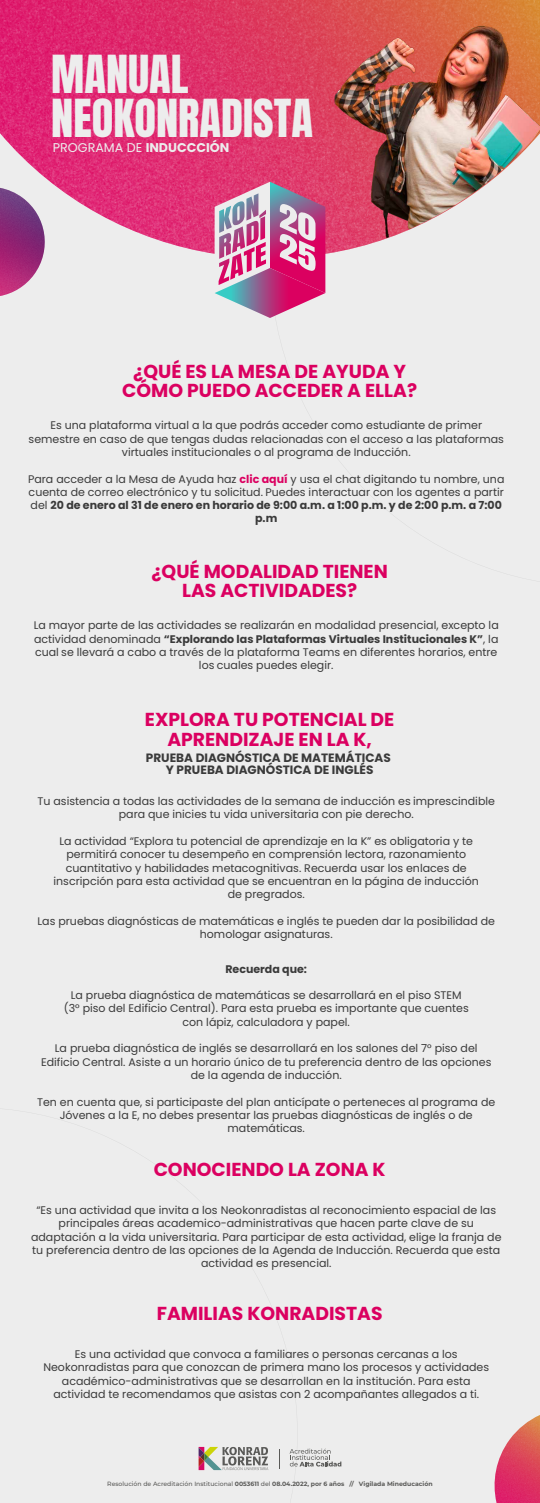
<style>
.page{position:relative;width:540px;height:1503px;background:#fff}
.page>*{position:absolute;margin:0;border:0;box-sizing:border-box;transform-origin:0 0}
.t1{font:44.55px/43.6px "Anton";color:#ededed}
.t2{font:700 18.75px/19.2px "Poppins";color:#db0060;text-align:center}
.t3{font:12.7px "Poppins";color:#ededed}
.t4{font:700 12.05px/12.3px "Poppins";color:#3a3a3a;text-align:center}
.t5{font:11px/13.3px "Poppins";color:#3a3a3a;text-align:center}
.t6{font:700 11px "Poppins";color:#3a3a3a}
.t7{font:700 6.15px "Montserrat";color:#5a5a58}
.s1{font-weight:700}
.s2{font-weight:700;color:#db0060}
.s3{font-weight:500}
</style>
<div class="page">
<div style="left:0;top:0;width:540px;height:1502px;background:#ededed"></div>
<img style="left:0;top:0;width:330px;height:294px">
<img style="left:322px;top:0;width:218px;height:253px">
<img style="left:0;top:187px;width:52px;height:109px">
<img style="left:494px;top:1415px;width:46px;height:87px">
<svg style="left:279px;top:1449px;width:1px;height:18px"></svg>
<svg style="left:290px;top:1448px;width:51px;height:18px"></svg>
<svg style="left:199px;top:1446px;width:69px;height:23px"></svg>
<svg style="left:215px;top:182px;width:110px;height:136px"></svg>
<h1 class="t1" style="left:51px;top:56px;width:263px">MANUAL<br>NEOKONRADISTA</h1>
<p class="t3" style="left:53px;top:140px;width:178px">PROGRAMA DE <span class="s1">INDUCCCIÓN</span></p>
<h2 class="t2" style="left:122px;top:361px;width:296px">¿QUÉ ES LA MESA DE AYUDA Y<br>CÓMO PUEDO ACCEDER A ELLA?</h2>
<p class="t5" style="left:29px;top:419px;width:477px">Es una plataforma virtual a la que podrás acceder como estudiante de primer semestre en caso de que tengas dudas relacionadas con el acceso a las plataformas virtuales institucionales o al programa de Inducción.</p>
<p class="t5" style="left:28px;top:472px;width:478px">Para acceder a la Mesa de Ayuda haz <span class="s2">clic aquí</span> y usa el chat digitando tu nombre, una cuenta de correo electrónico y tu solicitud. Puedes interactuar con los agentes a partir del <span class="s1">20 de enero al 31 de enero en horario de 9:00 a.m. a 1:00 p.m. y de 2:00 p.m. a 7:00 p.m</span></p>
<h2 class="t2" style="left:151px;top:561px;width:238px">¿QUÉ MODALIDAD TIENEN<br>LAS ACTIVIDADES?</h2>
<p class="t5" style="left:34px;top:618px;width:467px">La mayor parte de las actividades se realizarán en modalidad presencial, excepto la actividad denominada <span class="s1">“Explorando las Plataformas Virtuales Institucionales K”</span>, la cual se llevará a cabo a través de la plataforma Teams en diferentes horarios, entre los cuales puedes elegir.</p>
<h2 class="t2" style="left:145px;top:710px;width:251px">EXPLORA TU POTENCIAL DE<br>APRENDIZAJE EN LA K,</h2>
<p class="t4" style="left:146px;top:751px;width:247px">PRUEBA DIAGNÓSTICA DE MATEMÁTICAS<br>Y PRUEBA DIAGNÓSTICA DE INGLÉS</p>
<p class="t5" style="left:38px;top:794px;width:459px">Tu asistencia a todas las actividades de la semana de inducción es imprescindible para que inicies tu vida universitaria con pie derecho.</p>
<p class="t5" style="left:54px;top:834px;width:427px">La actividad “Explora tu potencial de aprendizaje en la K” es obligatoria y te permitirá conocer tu desempeño en comprensión lectora, razonamiento cuantitativo y habilidades metacognitivas. Recuerda usar los enlaces de inscripción para esta actividad que se encuentran en la página de inducción de pregrados.</p>
<p class="t5" style="left:38px;top:914px;width:459px">Las pruebas diagnósticas de matemáticas e inglés te pueden dar la posibilidad de homologar asignaturas.</p>
<p class="t6" style="left:225px;top:962px;width:83px">Recuerda que:</p>
<p class="t5" style="left:64px;top:988px;width:407px">La prueba diagnóstica de matemáticas se desarrollará en el piso STEM (3° piso del Edificio Central). Para esta prueba es importante que cuentes con lápiz, calculadora y papel.</p>
<p class="t5" style="left:41px;top:1041px;width:452px">La prueba diagnóstica de inglés se desarrollará en los salones del 7° piso del<br>Edificio Central. Asiste a un horario único de tu preferencia dentro de las opciones de la agenda de inducción.</p>
<p class="t5" style="left:37px;top:1095px;width:460px">Ten en cuenta que, si participaste del plan anticípate o perteneces al programa de<br>Jóvenes a la E, no debes presentar las pruebas diagnósticas de inglés o de matemáticas.</p>
<h2 class="t2" style="left:154px;top:1160px;width:234px">CONOCIENDO LA ZONA K</h2>
<p class="t5" style="left:31px;top:1203px;width:472px">“Es una actividad que invita a los Neokonradistas al reconocimiento espacial de las principales áreas academico-administrativas que hacen parte clave de su adaptación a la vida universitaria. Para participar de esta actividad, elige la franja de tu preferencia dentro de las opciones de la Agenda de Inducción. Recuerda que esta actividad es presencial.</p>
<h2 class="t2" style="left:157px;top:1303px;width:227px">FAMILIAS KONRADISTAS</h2>
<p class="t5" style="left:43px;top:1347px;width:447px">Es una actividad que convoca a familiares o personas cercanas a los Neokonradistas para que conozcan de primera mano los procesos y actividades académico-administrativas que se desarrollan en la institución. Para esta actividad te recomendamos que asistas con 2 acompañantes allegados a ti.</p>
<p class="t7" style="left:107px;top:1478px;width:327px"><span class="s3">Resolución de Acreditación Institucional</span> 0053611 <span class="s3">del</span> 08.04.2022, por 6 años // Vigilada Mineducación</p>
</div>
